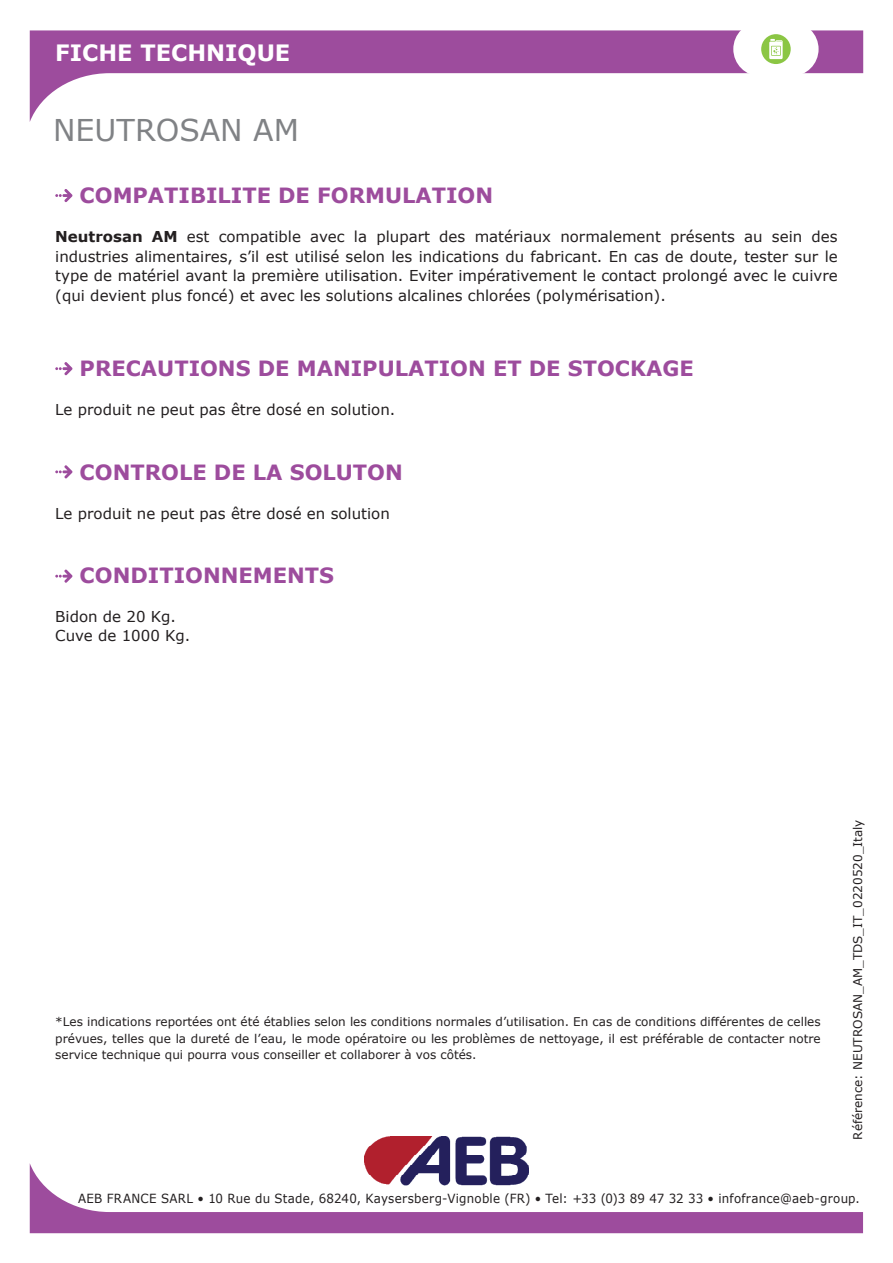
<style>
.page{position:relative;width:893px;height:1263px;background:#fff}
.page>*{position:absolute;margin:0;border:0;box-sizing:border-box;transform-origin:0 0}
.t1{font:30px "Verdana";color:#808285}
.t2{font:700 22.5px "Verdana";color:#fff}
.t3{font:700 21px "Verdana";color:#9d4c9d}
.t4{font:15px/19.5px "Verdana";color:#231f20;text-align:justify}
.t5{font:12.6px "Verdana";letter-spacing:.02em;color:#231f20;scale:.94 1}
.t6{font:12px/16.5px "Verdana";color:#231f20;text-align:justify}
.s1{font-weight:700}
</style>
<div class="page">
<img style="left:364px;top:1136px;width:163px;height:27px">
<svg style="left:30px;top:30px;width:833px;height:91px"></svg>
<div style="left:733px;top:22px;width:86px;height:54px;background:#fff;border-radius:27px"></div>
<div style="left:761px;top:34px;width:30px;height:30px;background:#8bc644;border-radius:50%"></div>
<svg style="left:769px;top:39px;width:14px;height:20px"></svg>
<svg style="left:30px;top:1163px;width:833px;height:70px"></svg>
<svg style="left:55px;top:189px;width:17px;height:13px"></svg>
<svg style="left:55px;top:362px;width:17px;height:13px"></svg>
<svg style="left:55px;top:465px;width:17px;height:13px"></svg>
<svg style="left:55px;top:570px;width:17px;height:13px"></svg>
<h2 class="t2" style="left:55px;top:37px;width:237px">FICHE TECHNIQUE</h2>
<h1 class="t1" style="left:53px;top:110px;width:247px">NEUTROSAN AM</h1>
<h3 class="t3" style="left:80px;top:181px;width:415px">COMPATIBILITE DE FORMULATION</h3>
<p class="t4" style="left:55px;top:227px;width:784px"><span class="s1">Neutrosan AM</span> est compatible avec la plupart des matériaux normalement présents au sein des industries alimentaires, s’il est utilisé selon les indications du fabricant. En cas de doute, tester sur le type de matériel avant la première utilisation. Eviter impérativement le contact prolongé avec le cuivre (qui devient plus foncé) et avec les solutions alcalines chlorées (polymérisation).</p>
<h3 class="t3" style="left:80px;top:354px;width:616px">PRECAUTIONS DE MANIPULATION ET DE STOCKAGE</h3>
<p class="t4" style="left:55px;top:400px;width:341px">Le produit ne peut pas être dosé en solution.</p>
<h3 class="t3" style="left:80px;top:457px;width:325px">CONTROLE DE LA SOLUTON</h3>
<p class="t4" style="left:55px;top:503px;width:336px">Le produit ne peut pas être dosé en solution</p>
<h3 class="t3" style="left:80px;top:560px;width:256px">CONDITIONNEMENTS</h3>
<p class="t4" style="left:55px;top:606px;width:137px">Bidon de 20 Kg.<br>Cuve de 1000 Kg.</p>
<p class="t6" style="left:55px;top:1013px;width:767px">*Les indications reportées ont été établies selon les conditions normales d’utilisation. En cas de conditions différentes de celles prévues, telles que la dureté de l’eau, le mode opératoire ou les problèmes de nettoyage, il est préférable de contacter notre service technique qui pourra vous conseiller et collaborer à vos côtés.</p>
<p class="t6" style="left:849px;top:1140px;width:322px;rotate:-90deg">Référence: NEUTROSAN_AM_TDS_IT_0220520_Italy</p>
<p class="t5" style="left:78px;top:1190px;width:833px">AEB FRANCE SARL • 10 Rue du Stade, 68240, Kaysersberg-Vignoble (FR) • Tel: +33 (0)3 89 47 32 33 • infofrance@aeb-group.</p>
</div>
